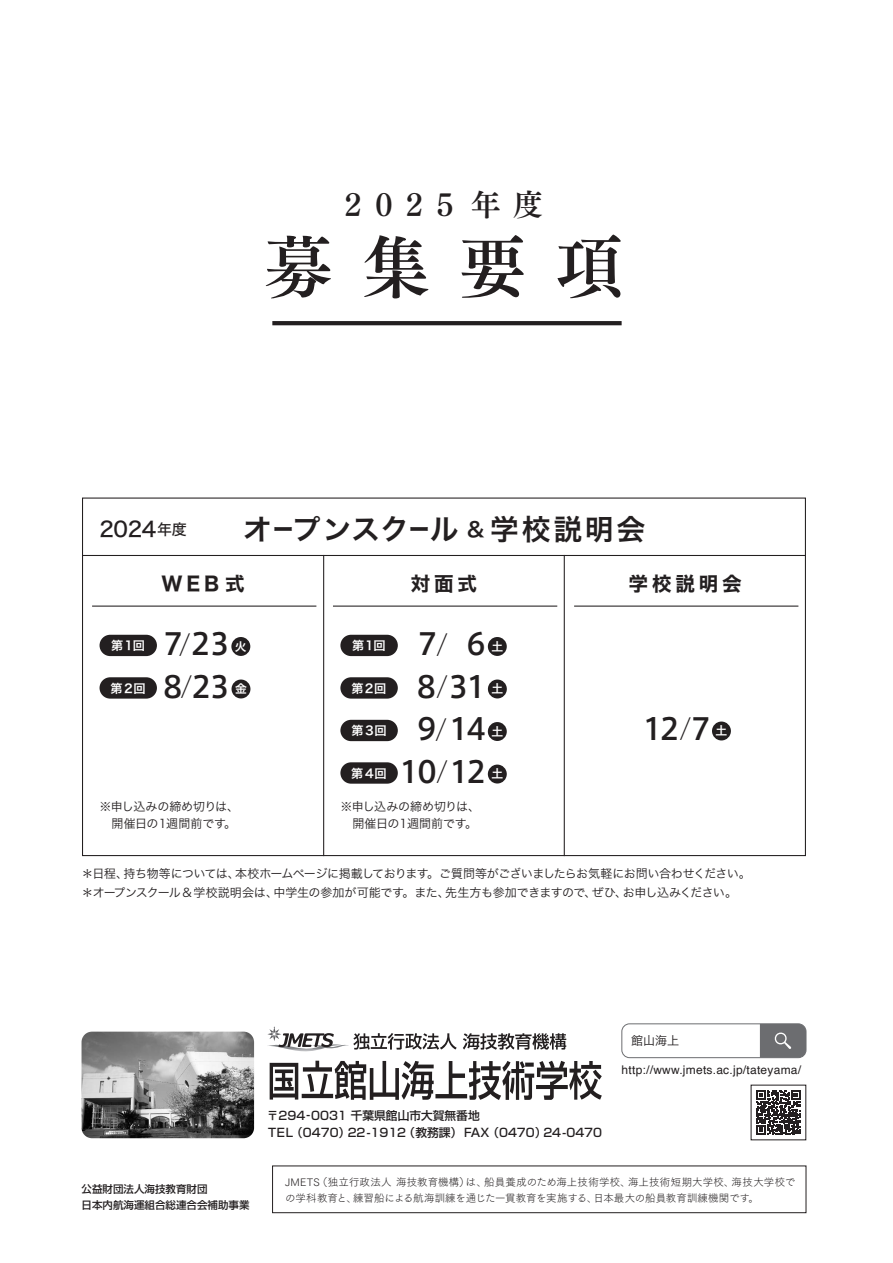
<style>
.page{position:relative;width:893px;height:1263px;background:#fff}
.page>*{position:absolute;margin:0;border:0;box-sizing:border-box;transform-origin:0 0}
.t1{font:67.5px "Tsuku Min Pro B";color:#231f20}
.t2{font:30px "Tsuku Min Pro B";letter-spacing:.445em;color:#231f20}
.t3{font:500 29.7px "Axis Std";letter-spacing:-.075em;color:#231f20}
.t4{font:28.8px "Hira Kaku Std N W6";letter-spacing:.04em;color:#231f20}
.t5{font:21px "Hira Kaku Std N W5";color:#231f20}
.t6{font:19.5px "Hira Kaku Std N W7";letter-spacing:.195em;color:#231f20}
.t7{font:12.15px "Hira Kaku Std N W6";letter-spacing:.075em;color:#fff}
.t8{font:12px/19.2px "Hira Kaku Std N W3";letter-spacing:-.03em;color:#231f20}
.t9{font:12px/17px "Hira Kaku Std N W3";letter-spacing:-.01em;color:#231f20}
.t10{font:500 12px "Shin Go Pro";letter-spacing:.035em;color:#231f20}
.t11{font:12px "Helvetica";letter-spacing:.02em;color:#231f20}
.t12{font:11.85px "Hira Kaku Std N W6";color:#fff}
.t13{font:500 11.7px/17.1px "Shin Go Pro";color:#231f20}
.t14{font:10.5px/15.9px "Tsuku Go Pro L";color:#231f20}
.t15{font:500 10.5px/16.5px "Shin Go Pro";color:#231f20}
.s1{font-size:15px}
.s2{font-size:20.4px}
.s3{font-weight:300;font-size:25.65px}
</style>
<div class="page">
<img style="left:82px;top:1032px;width:172px;height:106px">
<svg style="left:756px;top:1090px;width:44px;height:44px"></svg>
<svg style="left:270px;top:1061px;width:332px;height:39px"></svg>
<svg style="left:463px;top:1033px;width:103px;height:17px"></svg>
<svg style="left:267px;top:1026px;width:190px;height:26px"></svg>
<div style="left:272px;top:1166px;width:534px;height:47px;border:1px solid #231f20"></div>
<div style="left:622px;top:1024px;width:184px;height:34px;border:1px solid #6c6d70;border-radius:8px"></div>
<svg style="left:760px;top:1024px;width:46px;height:34px;background:#737477"></svg>
<hr style="left:83px;top:555px;width:722px;height:1px;background:#231f20">
<div style="left:100px;top:635px;width:57px;height:21px;background:#231f20;border-radius:11px"></div>
<div style="left:231px;top:637px;width:19px;height:19px;background:#231f20;border-radius:50%"></div>
<div style="left:100px;top:677px;width:57px;height:22px;background:#231f20;border-radius:11px"></div>
<div style="left:232px;top:679px;width:18px;height:19px;background:#231f20;border-radius:50%"></div>
<div style="left:340px;top:635px;width:58px;height:21px;background:#231f20;border-radius:11px"></div>
<div style="left:488px;top:637px;width:19px;height:19px;background:#231f20;border-radius:50%"></div>
<div style="left:340px;top:677px;width:58px;height:22px;background:#231f20;border-radius:11px"></div>
<div style="left:488px;top:679px;width:19px;height:19px;background:#231f20;border-radius:50%"></div>
<div style="left:340px;top:720px;width:58px;height:21px;background:#231f20;border-radius:11px"></div>
<div style="left:488px;top:722px;width:19px;height:19px;background:#231f20;border-radius:50%"></div>
<div style="left:340px;top:762px;width:58px;height:22px;background:#231f20;border-radius:11px"></div>
<div style="left:488px;top:764px;width:19px;height:19px;background:#231f20;border-radius:50%"></div>
<div style="left:712px;top:721px;width:19px;height:19px;background:#231f20;border-radius:50%"></div>
<hr style="left:323px;top:555px;width:1px;height:301px;background:#231f20">
<hr style="left:564px;top:555px;width:1px;height:301px;background:#231f20">
<hr style="left:92px;top:605px;width:224px;height:2px;background:#231f20">
<hr style="left:333px;top:605px;width:224px;height:2px;background:#231f20">
<hr style="left:574px;top:605px;width:224px;height:2px;background:#231f20">
<svg style="left:272px;top:321px;width:350px;height:4px"></svg>
<h2 class="t2" style="left:344px;top:181px;width:200px">2025 年度</h2>
<h1 class="t1" style="left:265px;top:215px;width:360px">募集要項</h1>
<h3 class="t5" style="left:100px;top:513px;width:89px">2024<span class="s1">年度</span></h3>
<h3 class="t4" style="left:243px;top:507px;width:403px">オープンスクール<span class="s2">＆</span>学校説明会</h3>
<h3 class="t6" style="left:162px;top:568px;width:85px">WEB式</h3>
<h3 class="t6" style="left:411px;top:568px;width:68px">対面式</h3>
<h3 class="t6" style="left:628px;top:568px;width:115px">学校説明会</h3>
<p class="t7" style="left:111px;top:636px;width:35px">第1回</p>
<h3 class="t3" style="left:163px;top:622px;width:69px">7<span class="s3">/</span>23</h3>
<p class="t12" style="left:235px;top:637px;width:13px">火</p>
<p class="t7" style="left:111px;top:679px;width:37px">第2回</p>
<h3 class="t3" style="left:163px;top:664px;width:69px">8<span class="s3">/</span>23</h3>
<p class="t12" style="left:235px;top:680px;width:13px">金</p>
<p class="t7" style="left:352px;top:636px;width:35px">第1回</p>
<h3 class="t3" style="left:417px;top:622px;width:71px">7<span class="s3">/</span> 6</h3>
<p class="t12" style="left:491px;top:637px;width:13px">土</p>
<p class="t7" style="left:351px;top:679px;width:37px">第2回</p>
<h3 class="t3" style="left:417px;top:664px;width:71px">8<span class="s3">/</span> 31</h3>
<p class="t12" style="left:491px;top:680px;width:13px">土</p>
<p class="t7" style="left:351px;top:721px;width:37px">第3回</p>
<h3 class="t3" style="left:417px;top:707px;width:71px">9<span class="s3">/</span> 14</h3>
<p class="t12" style="left:491px;top:722px;width:13px">土</p>
<p class="t7" style="left:351px;top:764px;width:37px">第4回</p>
<h3 class="t3" style="left:399px;top:749px;width:89px">10<span class="s3">/</span> 12</h3>
<p class="t12" style="left:491px;top:765px;width:13px">土</p>
<h3 class="t3" style="left:642px;top:706px;width:69px">12<span class="s3">/</span>7</h3>
<p class="t12" style="left:716px;top:722px;width:13px">土</p>
<p class="t9" style="left:100px;top:797px;width:141px">※申し込みの締め切りは、　開催日の1週間前です。</p>
<p class="t8" style="left:82px;top:864px;width:671px">＊日程、持ち物等については、本校ホームページに掲載しております。ご質問等がございましたらお気軽にお問い合わせください。＊オープンスクール &amp;学校説明会は、中学生の参加が可能です。また、先生方も参加できますので、ぜひ、お申し込みください。</p>
<p class="t9" style="left:340px;top:797px;width:141px">※申し込みの締め切りは、　開催日の1週間前です。</p>
<p class="t15" style="left:82px;top:1179px;width:169px">公益財団法人海技教育財団<br>日本内航海運組合総連合会補助事業</p>
<p class="t13" style="left:267px;top:1105px;width:337px">〒294-0031 千葉県館山市大賀無番地<br>TEL （0470）22-1912（教務課） FAX （0470）24-0470</p>
<p class="t8" style="left:631px;top:1031px;width:49px">館山海上</p>
<p class="t11" style="left:622px;top:1061px;width:181px">http://www.jmets.ac.jp/tateyama/</p>
<p class="t14" style="left:285px;top:1173px;width:512px">JMETS（独立行政法人 海技教育機構）は、船員養成のため海上技術学校、海上技術短期大学校、海技大学校での学科教育と、練習船による航海訓練を通じた一貫教育を実施する、日本最大の船員教育訓練機関です。</p>
<p class="t10" style="left:269px;top:1187px;width:236px">https://www.jmets.ac.jp/tateyama/</p>
</div>
